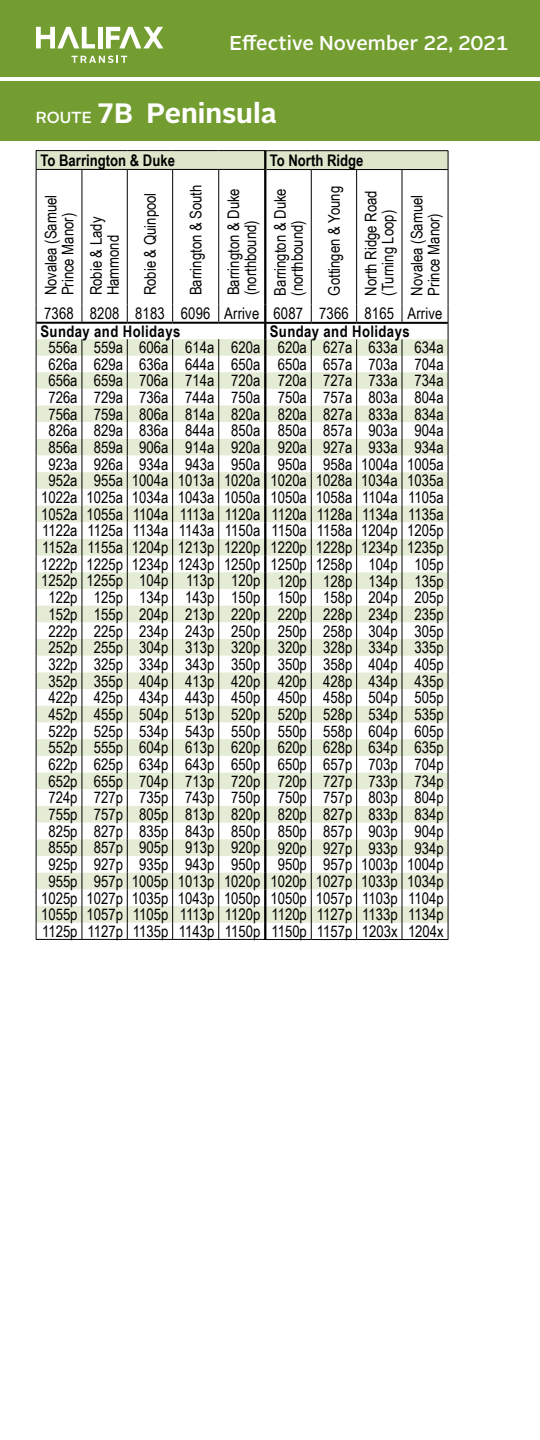
<style>
.page{position:relative;width:540px;height:1440px;background:#fff}
.page>*{position:absolute;margin:0;border:0;box-sizing:border-box;transform-origin:0 0}
.t1{font:700 28px "Alright Sans";color:#fff}
.t2{font:500 20px "Alright Sans";letter-spacing:.005em;color:#fff}
.t3{font:16px/16.6px "Arial Narrow";color:#000}
.t4{font:700 16px "Arial Narrow";letter-spacing:.025em;color:#000}
.t5{font:700 16px "Arial Narrow";color:#000}
.s1{font-weight:500;font-size:16px}
</style>
<div class="page">
<div style="left:0;top:0;width:540px;height:140px;background:#739d30"></div>
<div style="left:36px;top:151px;width:229px;height:18px;background:#dde6cb"></div>
<svg style="left:37px;top:339px;width:227px;height:584px;fill:#e8eedc"></svg>
<hr style="left:36px;top:150px;width:46px;height:1px;background:#000">
<svg style="left:36px;top:151px;width:1px;height:18px"></svg>
<hr style="left:82px;top:150px;width:45px;height:1px;background:#000">
<hr style="left:127px;top:150px;width:46px;height:1px;background:#000">
<hr style="left:173px;top:150px;width:46px;height:1px;background:#000">
<hr style="left:219px;top:150px;width:46px;height:1px;background:#000">
<hr style="left:36px;top:169px;width:46px;height:1px;background:#000">
<hr style="left:36px;top:170px;width:1px;height:134px;background:#000">
<hr style="left:82px;top:169px;width:45px;height:1px;background:#000">
<hr style="left:82px;top:170px;width:1px;height:134px;background:#000">
<hr style="left:127px;top:169px;width:46px;height:1px;background:#000">
<hr style="left:127px;top:170px;width:1px;height:134px;background:#000">
<hr style="left:173px;top:169px;width:46px;height:1px;background:#000">
<hr style="left:172px;top:170px;width:1px;height:134px;background:#000">
<hr style="left:219px;top:169px;width:46px;height:1px;background:#000">
<hr style="left:218px;top:170px;width:1px;height:134px;background:#000">
<svg style="left:82px;top:304px;width:1px;height:18px"></svg>
<svg style="left:127px;top:304px;width:1px;height:18px"></svg>
<svg style="left:172px;top:304px;width:1px;height:18px"></svg>
<svg style="left:218px;top:304px;width:1px;height:18px"></svg>
<hr style="left:36px;top:939px;width:46px;height:1px;background:#000">
<hr style="left:82px;top:939px;width:45px;height:1px;background:#000">
<hr style="left:127px;top:939px;width:46px;height:1px;background:#000">
<hr style="left:173px;top:939px;width:46px;height:1px;background:#000">
<hr style="left:219px;top:939px;width:46px;height:1px;background:#000">
<svg style="left:218px;top:339px;width:1px;height:600px"></svg>
<svg style="left:82px;top:339px;width:1px;height:600px"></svg>
<svg style="left:127px;top:339px;width:1px;height:600px"></svg>
<svg style="left:172px;top:339px;width:1px;height:600px"></svg>
<svg style="left:36px;top:304px;width:1px;height:635px"></svg>
<hr style="left:36px;top:322px;width:46px;height:2px;background:#000">
<hr style="left:82px;top:322px;width:45px;height:2px;background:#000">
<hr style="left:127px;top:322px;width:46px;height:2px;background:#000">
<hr style="left:173px;top:322px;width:46px;height:2px;background:#000">
<hr style="left:219px;top:322px;width:46px;height:2px;background:#000">
<div style="left:265px;top:151px;width:183px;height:19px;background:#dde6cb"></div>
<svg style="left:266px;top:339px;width:182px;height:584px;fill:#e6eddb"></svg>
<hr style="left:264px;top:150px;width:47px;height:1px;background:#000">
<hr style="left:311px;top:150px;width:46px;height:1px;background:#000">
<hr style="left:357px;top:150px;width:45px;height:1px;background:#000">
<hr style="left:402px;top:150px;width:46px;height:1px;background:#000">
<svg style="left:448px;top:151px;width:1px;height:18px"></svg>
<hr style="left:266px;top:169px;width:45px;height:1px;background:#000">
<hr style="left:311px;top:169px;width:46px;height:1px;background:#000">
<hr style="left:311px;top:170px;width:1px;height:135px;background:#000">
<hr style="left:357px;top:169px;width:45px;height:1px;background:#000">
<hr style="left:356px;top:170px;width:1px;height:135px;background:#000">
<hr style="left:402px;top:169px;width:46px;height:1px;background:#000">
<hr style="left:402px;top:170px;width:1px;height:135px;background:#000">
<hr style="left:448px;top:170px;width:1px;height:135px;background:#000">
<svg style="left:311px;top:305px;width:1px;height:17px"></svg>
<svg style="left:356px;top:305px;width:1px;height:17px"></svg>
<svg style="left:402px;top:305px;width:1px;height:17px"></svg>
<hr style="left:264px;top:939px;width:47px;height:1px;background:#000">
<hr style="left:311px;top:939px;width:46px;height:1px;background:#000">
<hr style="left:357px;top:939px;width:45px;height:1px;background:#000">
<hr style="left:402px;top:939px;width:46px;height:1px;background:#000">
<svg style="left:264px;top:151px;width:2px;height:19px"></svg>
<hr style="left:264px;top:170px;width:2px;height:135px;background:#000">
<svg style="left:264px;top:304px;width:2px;height:635px"></svg>
<svg style="left:311px;top:339px;width:1px;height:600px"></svg>
<svg style="left:356px;top:339px;width:1px;height:600px"></svg>
<svg style="left:448px;top:305px;width:1px;height:634px"></svg>
<svg style="left:402px;top:339px;width:1px;height:600px"></svg>
<hr style="left:264px;top:322px;width:47px;height:2px;background:#000">
<hr style="left:311px;top:322px;width:46px;height:2px;background:#000">
<hr style="left:357px;top:322px;width:45px;height:2px;background:#000">
<hr style="left:402px;top:322px;width:46px;height:2px;background:#000">
<div style="left:98px;top:27px;width:5px;height:21px;background:#fff"></div>
<svg style="left:106px;top:27px;width:57px;height:21px"></svg>
<svg style="left:36px;top:27px;width:59px;height:21px"></svg>
<svg style="left:71px;top:56px;width:56px;height:7px"></svg>
<hr style="left:0;top:78px;width:540px;height:3px;background:#fff">
<p class="t2" style="left:230px;top:29px;width:280px">Effective November 22, 2021</p>
<h1 class="t1" style="left:36px;top:94px;width:242px"><span class="s1">ROUTE</span> 7B Peninsula</h1>
<p class="t5" style="left:40px;top:148px;width:136px">To Barrington &amp; Duke</p>
<p class="t3" style="left:42px;top:295px;width:102px;rotate:-90deg">Novalea (Samuel<br>Prince Manor)</p>
<p class="t5" style="left:270px;top:148px;width:95px">To North Ridge</p>
<p class="t3" style="left:271px;top:296px;width:109px;rotate:-90deg">Barrington &amp; Duke (northbound)</p>
<p class="t3" style="left:325px;top:296px;width:111px;rotate:-90deg">Gottingen &amp; Young</p>
<p class="t3" style="left:362px;top:296px;width:107px;rotate:-90deg">North Ridge Road (Turning Loop)</p>
<p class="t3" style="left:408px;top:296px;width:102px;rotate:-90deg">Novalea (Samuel<br>Prince Manor)</p>
<p class="t3" style="left:274px;top:305px;width:171px">6087 7366 8165 Arrive</p>
<p class="t4" style="left:270px;top:319px;width:141px">Sunday and Holidays</p>
<p class="t3" style="left:270px;top:339px;width:175px;text-align:center">620a 627a 633a 634a<br>650a 657a 703a 704a<br>720a 727a 733a 734a<br>750a 757a 803a 804a<br>820a 827a 833a 834a<br>850a 857a 903a 904a<br>920a 927a 933a 934a<br>950a 958a 1004a 1005a<br>1020a 1028a 1034a 1035a<br>1050a 1058a 1104a 1105a<br>1120a 1128a 1134a 1135a<br>1150a 1158a 1204p 1205p<br>1220p 1228p 1234p 1235p<br>1250p 1258p 104p 105p<br>120p 128p 134p 135p<br>150p 158p 204p 205p<br>220p 228p 234p 235p<br>250p 258p 304p 305p<br>320p 328p 334p 335p<br>350p 358p 404p 405p<br>420p 428p 434p 435p<br>450p 458p 504p 505p<br>520p 528p 534p 535p<br>550p 558p 604p 605p<br>620p 628p 634p 635p<br>650p 657p 703p 704p<br>720p 727p 733p 734p<br>750p 757p 803p 804p<br>820p 827p 833p 834p<br>850p 857p 903p 904p<br>920p 927p 933p 934p<br>950p 957p 1003p 1004p<br>1020p 1027p 1033p 1034p<br>1050p 1057p 1103p 1104p<br>1120p 1127p 1133p 1134p<br>1150p 1157p 1203x 1204x</p>
<p class="t3" style="left:141px;top:295px;width:104px;rotate:-90deg">Robie &amp; Quinpool</p>
<p class="t3" style="left:187px;top:295px;width:112px;rotate:-90deg">Barrington &amp; South</p>
<p class="t3" style="left:224px;top:295px;width:109px;rotate:-90deg">Barrington &amp; Duke (northbound)</p>
<p class="t3" style="left:44px;top:305px;width:217px">7368 8208 8183 6096 Arrive</p>
<p class="t4" style="left:40px;top:319px;width:141px">Sunday and Holidays</p>
<p class="t3" style="left:41px;top:339px;width:221px;text-align:center">556a 559a 606a 614a 620a<br>626a 629a 636a 644a 650a<br>656a 659a 706a 714a 720a<br>726a 729a 736a 744a 750a<br>756a 759a 806a 814a 820a<br>826a 829a 836a 844a 850a<br>856a 859a 906a 914a 920a<br>923a 926a 934a 943a 950a<br>952a 955a 1004a 1013a 1020a<br>1022a 1025a 1034a 1043a 1050a<br>1052a 1055a 1104a 1113a 1120a<br>1122a 1125a 1134a 1143a 1150a<br>1152a 1155a 1204p 1213p 1220p<br>1222p 1225p 1234p 1243p 1250p<br>1252p 1255p 104p 113p 120p<br>122p 125p 134p 143p 150p<br>152p 155p 204p 213p 220p<br>222p 225p 234p 243p 250p<br>252p 255p 304p 313p 320p<br>322p 325p 334p 343p 350p<br>352p 355p 404p 413p 420p<br>422p 425p 434p 443p 450p<br>452p 455p 504p 513p 520p<br>522p 525p 534p 543p 550p<br>552p 555p 604p 613p 620p<br>622p 625p 634p 643p 650p<br>652p 655p 704p 713p 720p<br>724p 727p 735p 743p 750p<br>755p 757p 805p 813p 820p<br>825p 827p 835p 843p 850p<br>855p 857p 905p 913p 920p<br>925p 927p 935p 943p 950p<br>955p 957p 1005p 1013p 1020p<br>1025p 1027p 1035p 1043p 1050p<br>1055p 1057p 1105p 1113p 1120p<br>1125p 1127p 1135p 1143p 1150p</p>
<p class="t3" style="left:87px;top:295px;width:80px;rotate:-90deg">Robie &amp; Lady<br>Hammond</p>
</div>
